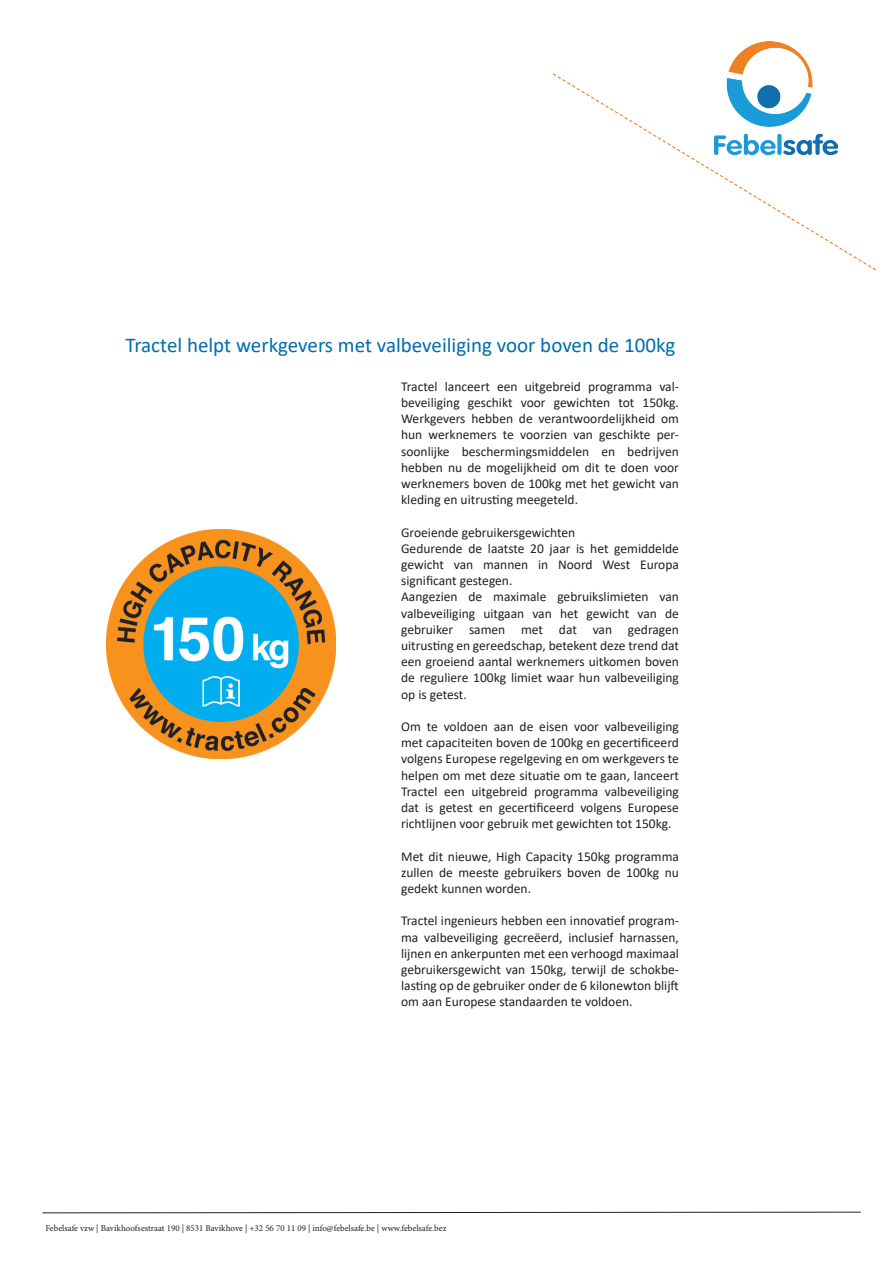
<style>
.page{position:relative;width:893px;height:1263px;background:#fff}
.page>*{position:absolute;margin:0;border:0;box-sizing:border-box;transform-origin:0 0}
.t1{font:21px "Calibri";color:#006eab}
.t2{font:13.5px/16.2px "Calibri";color:#231f20;text-align:justify}
.t3{font:9px "Minion Pro";color:#231f20}
</style>
<div class="page">
<img style="left:728px;top:41px;width:83px;height:31px">
<svg style="left:552px;top:72px;width:324px;height:199px"></svg>
<svg style="left:42px;top:1212px;width:819px;height:1px"></svg>
<img style="left:106px;top:529px;width:230px;height:230px">
<p class="t1" style="left:125px;top:330px;width:551px">Tractel helpt werkgevers met valbeveiliging voor boven de 100kg</p>
<p class="t2" style="left:401px;top:378px;width:279px">Tractel lanceert een uitgebreid programma val&shy;beveiliging geschikt voor gewichten tot 150kg.<br>Werkgevers hebben de verantwoordelijkheid om hun werknemers te voorzien van geschikte per&shy;soonlijke beschermingsmiddelen en bedrijven hebben nu de mogelijkheid om dit te doen voor werknemers boven de 100kg met het gewicht van kleding en uitrusting meegeteld.</p>
<p class="t2" style="left:401px;top:524px;width:176px">Groeiende gebruikersgewichten</p>
<p class="t2" style="left:401px;top:540px;width:279px">Gedurende de laatste 20 jaar is het gemiddelde gewicht van mannen in Noord West Europa significant gestegen.</p>
<p class="t2" style="left:401px;top:588px;width:279px">Aangezien de maximale gebruikslimieten van valbeveiliging uitgaan van het gewicht van de gebruiker samen met dat van gedragen uitrusting en gereedschap, betekent deze trend dat een groeiend aantal werknemers uitkomen boven de reguliere 100kg limiet waar hun valbeveiliging op is getest.</p>
<p class="t2" style="left:401px;top:718px;width:279px">Om te voldoen aan de eisen voor valbeveiliging met capaciteiten boven de 100kg en gecertificeerd volgens Europese regelgeving en om werkgevers te helpen om met deze situatie om te gaan, lanceert Tractel een uitgebreid programma valbeveiliging dat is getest en gecertificeerd volgens Europese richtlijnen voor gebruik met gewichten tot 150kg.</p>
<p class="t2" style="left:401px;top:848px;width:279px">Met dit nieuwe, High Capacity 150kg programma zullen de meeste gebruikers boven de 100kg nu gedekt kunnen worden.</p>
<p class="t2" style="left:401px;top:912px;width:279px">Tractel ingenieurs hebben een innovatief program&shy;ma valbeveiliging gecreëerd, inclusief harnassen, lijnen en ankerpunten met een verhoogd maximaal gebruikersgewicht van 150kg, terwijl de schokbe&shy;lasting op de gebruiker onder de 6 kilonewton blijft om aan Europese standaarden te voldoen.</p>
<p class="t3" style="left:45px;top:1222px;width:403px">Febelsafe vzw | Bavikhoofsestraat 190 | 8531 Bavikhove | +32 56 70 11 09 | info@febelsafe.be | www.febelsafe.bez</p>
</div>
